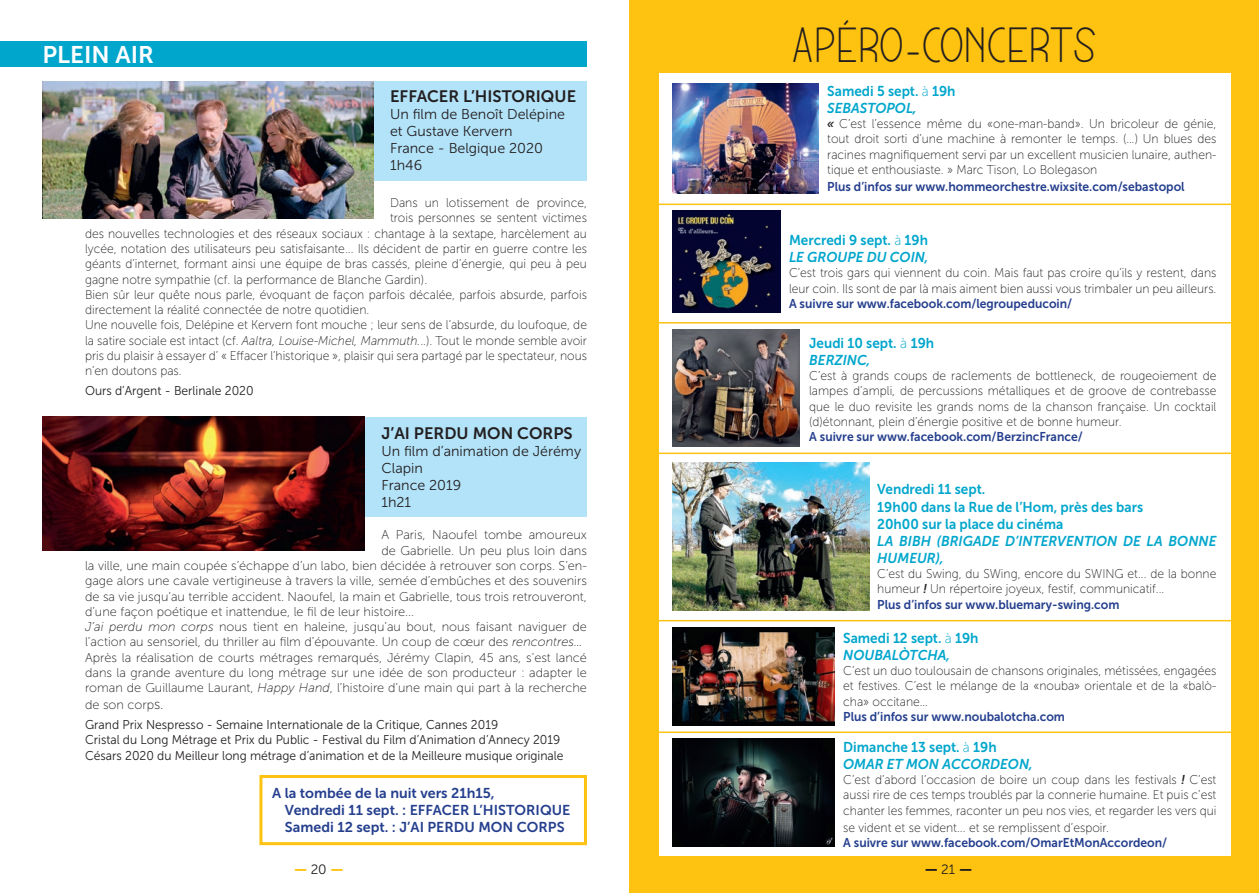
<style>
.page{position:relative;width:1259px;height:893px;background:#fff}
.page>*{position:absolute;margin:0;border:0;box-sizing:border-box;transform-origin:0 0}
.t1{font:49.5px "MUNICH";color:#231f20}
.t2{font:24px "Museo Sans 700";color:#fff}
.t3{font:16.5px "Museo Sans 700";color:#231f20}
.t4{font:14.25px/17.1px "Museo Sans 700";color:#00a6cc;scale:.95 1}
.t5{font:14.25px/17.1px "Museo Sans 300";color:#231f20}
.t6{font:14.25px/17.1px "Museo Sans 700";color:#253f8e}
.t7{font:italic 14.25px/17.1px "Museo Sans 700";color:#00a6cc;scale:.95 1}
.t8{font:14.25px "Museo Sans 900";color:#fec210}
.t9{font:14.25px "Museo Sans 900";color:#231f20}
.t10{font:12.75px/15.3px "Museo Sans 100";color:#231f20;text-align:justify;scale:.95 1}
.t11{font:12.75px "Museo Sans 100";color:#231f20}
.t12{font:12.75px "Museo Sans 700";color:#253f8e;scale:.95 1}
.t13{font:12.75px/15.3px "Museo Sans 300";color:#231f20;scale:.95 1}
.s1{font-style:italic}
.s2{font-size:14.25px}
.s3{font-family:"Museo Sans 300";font-size:13.5px;color:#231f20}
.s4{font-family:"Museo Sans 100"}
.s5{font-family:"Museo Sans 700";font-style:italic}
.s6{font-style:normal}
.s7{font-family:"Museo Sans 100";font-style:normal}
.s8{font-family:"Museo Sans 300";font-size:13.5px}
</style>
<div class="page">
<div style="left:629px;top:0;width:630px;height:893px;background:#fec210"></div>
<div style="left:659px;top:74px;width:571px;height:782px;background:#fff"></div>
<div style="left:271px;top:81px;width:316px;height:100px;background:#b3e3f9"></div>
<div style="left:271px;top:417px;width:316px;height:100px;background:#b3e3f9"></div>
<div style="left:0;top:41px;width:587px;height:26px;background:#00a6cc"></div>
<img style="left:43px;top:81px;width:330px;height:137px">
<img style="left:43px;top:417px;width:321px;height:133px">
<div style="left:259px;top:775px;width:328px;height:70px;border:3px solid #fec210"></div>
<img style="left:672px;top:83px;width:146px;height:110px">
<img style="left:672px;top:739px;width:162px;height:108px">
<img style="left:672px;top:627px;width:162px;height:99px">
<img style="left:672px;top:462px;width:197px;height:149px">
<img style="left:672px;top:329px;width:127px;height:118px">
<img style="left:672px;top:211px;width:108px;height:102px">
<hr style="left:656px;top:204px;width:576px;height:1px;background:#fec210">
<hr style="left:656px;top:322px;width:576px;height:1px;background:#fec210">
<hr style="left:656px;top:453px;width:576px;height:1px;background:#fec210">
<hr style="left:656px;top:620px;width:576px;height:1px;background:#fec210">
<hr style="left:656px;top:731px;width:576px;height:2px;background:#fec210">
<h2 class="t2" style="left:43px;top:41px;width:113px">PLEIN AIR</h2>
<p class="t3" style="left:390px;top:87px;width:188px">EFFACER L’HISTORIQUE</p>
<p class="t5" style="left:390px;top:106px;width:176px">Un film de Benoît Delépine et Gustave Kervern<br>France - Belgique 2020<br>1h46</p>
<p class="t10" style="left:390px;top:195px;width:209px">Dans un lotissement de province,</p>
<p class="t10" style="left:390px;top:210px;width:209px">trois personnes se sentent victimes</p>
<p class="t10" style="left:85px;top:226px;width:530px">des nouvelles technologies et des réseaux sociaux : chantage à la sextape, harcèlement au</p>
<p class="t10" style="left:85px;top:241px;width:530px">lycée, notation des utilisateurs peu satisfaisante... Ils décident de partir en guerre contre les</p>
<p class="t10" style="left:85px;top:256px;width:530px">géants d’internet, formant ainsi une équipe de bras cassés, pleine d’énergie, qui peu à peu</p>
<p class="t10" style="left:85px;top:272px;width:362px">gagne notre sympathie (cf. la performance de Blanche Gardin).</p>
<p class="t10" style="left:85px;top:287px;width:530px">Bien sûr leur quête nous parle, évoquant de façon parfois décalée, parfois absurde, parfois</p>
<p class="t10" style="left:85px;top:302px;width:301px">directement la réalité connectée de notre quotidien.</p>
<p class="t10" style="left:85px;top:318px;width:530px">Une nouvelle fois, Delépine et Kervern font mouche ; leur sens de l’absurde, du loufoque, de</p>
<p class="t10" style="left:85px;top:333px;width:530px">la satire sociale est intact (cf. <span class="s1">Aaltra, Louise-Michel, Mammuth.</span>..). Tout le monde semble avoir</p>
<p class="t10" style="left:85px;top:348px;width:530px">pris du plaisir à essayer d’ « Effacer l’historique », plaisir qui sera partagé par le spectateur, nous</p>
<p class="t10" style="left:85px;top:363px;width:103px">n’en doutons pas.</p>
<p class="t13" style="left:85px;top:383px;width:179px">Ours d’Argent - Berlinale 2020</p>
<p class="t3" style="left:381px;top:424px;width:193px">J’AI PERDU MON CORPS</p>
<p class="t5" style="left:381px;top:442px;width:201px">Un film d’animation de Jérémy<br>Clapin<br>France 2019<br>1h21</p>
<p class="t11" style="left:381px;top:528px;width:207px">A Paris, Naoufel tombe amoureux</p>
<p class="t11" style="left:381px;top:543px;width:207px">de Gabrielle. Un peu plus loin dans</p>
<p class="t11" style="left:85px;top:559px;width:503px">la ville, une main coupée s’échappe d’un labo, bien décidée à retrouver son corps. S’en-</p>
<p class="t11" style="left:85px;top:574px;width:503px">gage alors une cavale vertigineuse à travers la ville, semée d’embûches et des souvenirs</p>
<p class="t11" style="left:85px;top:589px;width:503px">de sa vie jusqu’au terrible accident. Naoufel, la main et Gabrielle, tous trois retrouveront,</p>
<p class="t11" style="left:85px;top:605px;width:331px">d’une façon poétique et inattendue, le fil de leur histoire...</p>
<p class="t11" style="left:85px;top:620px;width:503px"><span class="s1">J’ai perdu mon corps</span> nous tient en haleine, jusqu’au bout, nous faisant naviguer de</p>
<p class="t11" style="left:85px;top:635px;width:499px">l’action au sensoriel, du thriller au film d’épouvante. Un coup de cœur des <span class="s1">rencontres…</span></p>
<p class="t11" style="left:85px;top:651px;width:503px">Après la réalisation de courts métrages remarqués, Jérémy Clapin, 45 ans, s’est lancé</p>
<p class="t11" style="left:85px;top:666px;width:503px">dans la grande aventure du long métrage sur une idée de son producteur : adapter le</p>
<p class="t11" style="left:85px;top:681px;width:503px">roman de Guillaume Laurant, <span class="s1">Happy Hand</span>, l’histoire d’une main qui part à la recherche</p>
<p class="t11" style="left:85px;top:698px;width:80px">de son corp<span class="s2">s.</span></p>
<p class="t13" style="left:85px;top:717px;width:505px">Grand Prix Nespresso - Semaine Internationale de la Critique, Cannes 2019<br>Cristal du Long Métrage et Prix du Public - Festival du Film d’Animation d’Annecy 2019<br>Césars 2020 du Meilleur long métrage d’animation et de la Meilleure musique originale</p>
<p class="t6" style="left:285px;top:785px;width:287px;text-indent:-13px">A la tombée de la nuit vers 21h15,<br>Vendredi 11 sept. : EFFACER L’HISTORIQUE<br>Samedi 12 sept. : J’AI PERDU MON CORPS</p>
<p class="t8" style="left:294px;top:861px;width:51px">— <span class="s3">20</span> —</p>
<h1 class="t1" style="left:791px;top:20px;width:308px">APÉRO-CONCERTS</h1>
<p class="t4" style="left:827px;top:82px;width:136px">Samedi 5 sept. <span class="s4">à</span> 19h<br><span class="s1">SEBASTOPOL,</span></p>
<p class="t10" style="left:827px;top:116px;width:411px"><span class="s5">«</span> C’est l’essence même du «one-man-band». Un bricoleur de génie, tout droit sorti d’une machine à remonter le temps. (…) Un blues des racines magnifiquement servi par un excellent musicien lunaire, authen&shy;tique et enthousiaste. » Marc Tison, Lo Bolegason</p>
<p class="t12" style="left:827px;top:180px;width:378px">Plus d’infos sur www.hommeorchestre.wixsite.com/sebastopol</p>
<p class="t4" style="left:789px;top:232px;width:148px">Mercredi 9 sept. <span class="s4">à</span> 19h<br><span class="s1">LE GROUPE DU COIN,</span></p>
<p class="t10" style="left:789px;top:266px;width:451px">C’est trois gars qui viennent du coin. Mais faut pas croire qu’ils y restent, dans leur coin. Ils sont de par là mais aiment bien aussi vous trimbaler un peu ailleurs.</p>
<p class="t12" style="left:789px;top:296px;width:300px">A suivre sur www.facebook.com/legroupeducoin/</p>
<p class="t4" style="left:809px;top:334px;width:133px">Jeudi 10 sept. <span class="s4">à</span> 19h<br><span class="s1">BERZINC,</span></p>
<p class="t10" style="left:809px;top:368px;width:430px">C’est à grands coups de raclements de bottleneck, de rougeoiement de lampes d’ampli, de percussions métalliques et de groove de contrebasse que le duo revisite les grands noms de la chanson française. Un cocktail (d)étonnant, plein d’énergie positive et de bonne humeur.</p>
<p class="t12" style="left:809px;top:430px;width:289px">A suivre sur www.facebook.com/BerzincFrance/</p>
<p class="t4" style="left:877px;top:481px;width:281px">Vendredi 11 sept.<br>19h00 dans la Rue de l’Hom, près des bars<br>20h00 sur la place du cinéma</p>
<p class="t7" style="left:877px;top:532px;width:358px">LA BIBH (BRIGADE D’INTERVENTION DE LA BONNE<br>HUMEUR),</p>
<p class="t10" style="left:877px;top:566px;width:358px">C’est du Swing, du SWing, encore du SWING et... de la bonne humeur <span class="s5">!</span> Un répertoire joyeux, festif, communicatif...</p>
<p class="t12" style="left:877px;top:597px;width:256px">Plus d’infos sur www.bluemary-swing.com</p>
<p class="t4" style="left:843px;top:629px;width:144px">Samedi 12 sept. <span class="s4">à</span> 19h<br><span class="s1">NOUBALÒTCHA,</span></p>
<p class="t10" style="left:843px;top:663px;width:394px">C’est un duo toulousain de chansons originales, métissées, engagées et festives. C’est le mélange de la «nouba» orientale et de la «balò&shy;cha» occitane…</p>
<p class="t12" style="left:843px;top:709px;width:235px">Plus d’infos sur www.noubalotcha.com</p>
<p class="t7" style="left:843px;top:738px;width:201px"><span class="s6">Dimanche 13 sept.</span> <span class="s7">à</span> <span class="s6">19h<br></span>OMAR ET MON ACCORDEON,</p>
<p class="t10" style="left:843px;top:772px;width:394px">C’est d’abord l’occasion de boire un coup dans les festivals <span class="s5">!</span> C’est aussi rire de ces temps troublés par la connerie humaine. Et puis c’est chanter les femmes, raconter un peu nos vies, et regarder les vers qui</p>
<p class="t10" style="left:843px;top:820px;width:281px">se vident et se vident... et se remplissent d’espoir.</p>
<p class="t12" style="left:843px;top:835px;width:342px">A suivre sur www.facebook.com/OmarEtMonAccordeon/</p>
<p class="t9" style="left:924px;top:861px;width:49px">— <span class="s8">21</span> —</p>
</div>
